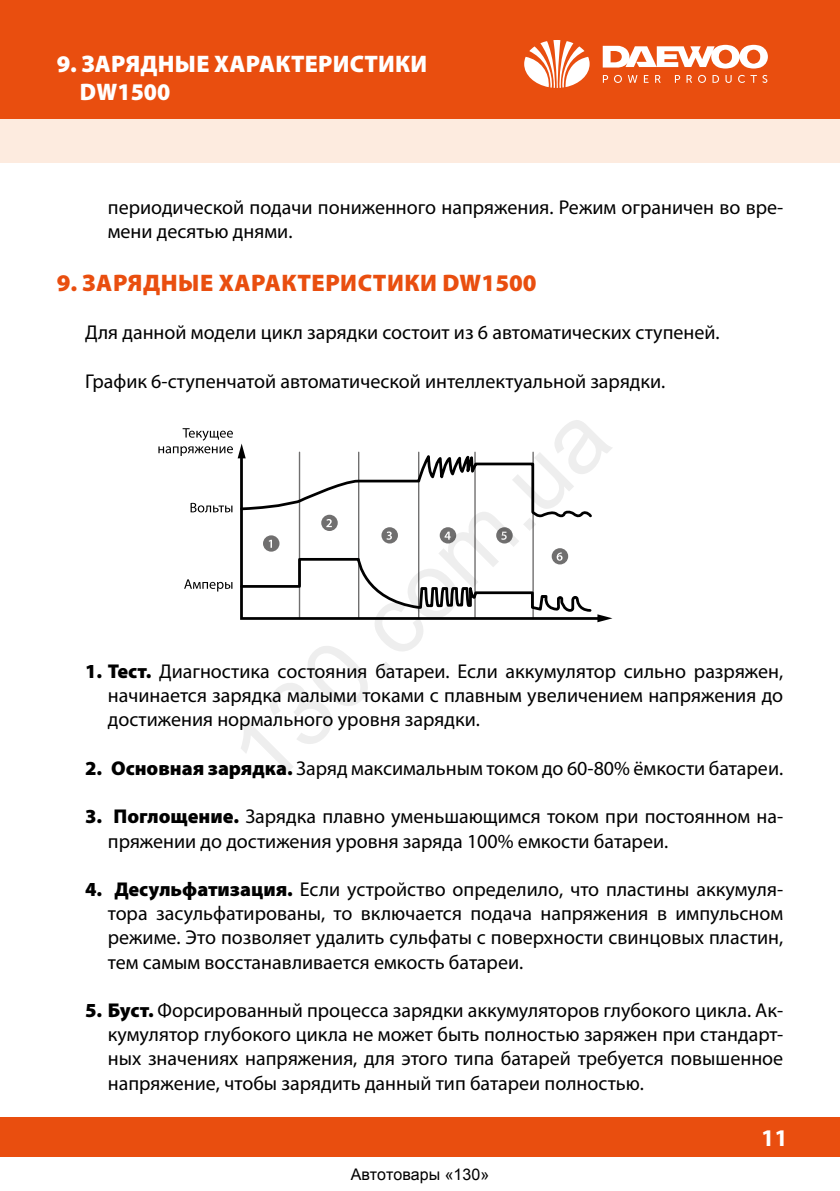
<style>
.page{position:relative;width:840px;height:1191px;background:#fff}
.page>*{position:absolute;margin:0;border:0;box-sizing:border-box;transform-origin:0 0}
.t1{font:900 24px "Myriad Pro";letter-spacing:.02em;color:#e94e0f}
.t2{font:900 24px/28px "Myriad Pro";letter-spacing:.01em;color:#fff}
.t3{font:700 24px "Myriad Pro";color:#fff}
.t4{font:20px/24.2px "Myriad Pro";color:#000;text-align:justify}
.t5{font:16px "Arial";color:#000}
.s1{font-weight:900}
</style>
<div class="page">
<div style="left:0;top:0;width:839px;height:119px;background:#e94e0f"></div>
<svg style="left:524px;top:40px;width:65px;height:48px"></svg>
<svg style="left:602px;top:45px;width:165px;height:24px"></svg>
<svg style="left:602px;top:75px;width:5px;height:8px"></svg>
<svg style="left:614px;top:75px;width:7px;height:8px"></svg>
<svg style="left:627px;top:75px;width:10px;height:8px"></svg>
<svg style="left:643px;top:75px;width:5px;height:8px"></svg>
<svg style="left:655px;top:75px;width:5px;height:8px"></svg>
<svg style="left:674px;top:75px;width:5px;height:8px"></svg>
<svg style="left:686px;top:75px;width:5px;height:8px"></svg>
<svg style="left:698px;top:75px;width:7px;height:8px"></svg>
<svg style="left:712px;top:75px;width:6px;height:8px"></svg>
<svg style="left:725px;top:75px;width:6px;height:8px"></svg>
<svg style="left:738px;top:75px;width:6px;height:8px"></svg>
<svg style="left:750px;top:75px;width:6px;height:8px"></svg>
<svg style="left:762px;top:75px;width:5px;height:8px"></svg>
<div style="left:0;top:1117px;width:839px;height:40px;background:#e94e0f"></div>
<div style="left:0;top:119px;width:839px;height:44px;background:#fdebdf"></div>
<svg style="left:158px;top:428px;width:454px;height:194px"></svg>
<p class="t2" style="left:80px;top:49px;width:349px;text-indent:-23px">9. ЗАРЯДНЫЕ ХАРАКТЕРИСТИКИ<br>DW1500</p>
<p class="t4" style="left:108px;top:194px;width:676px">периодической подачи пониженного напряжения. Режим ограничен во вре&shy;мени десятью днями.</p>
<p class="t1" style="left:57px;top:267px;width:481px">9. ЗАРЯДНЫЕ ХАРАКТЕРИСТИКИ DW1500</p>
<p class="t4" style="left:85px;top:320px;width:635px">Для данной модели цикл зарядки состоит из 6 автоматических ступеней.</p>
<p class="t4" style="left:85px;top:368px;width:581px">График 6-ступенчатой автоматической интеллектуальной зарядки.</p>
<p class="t4" style="left:108px;top:659px;width:676px;text-indent:-23px"><span class="s1">1. Тест.</span> Диагностика состояния батареи. Если аккумулятор сильно разряжен, начинается зарядка малыми токами с плавным увеличением напряжения до достижения нормального уровня зарядки.</p>
<p class="t4" style="left:85px;top:756px;width:699px"><span class="s1">2. Основная зарядка.</span> Заряд максимальным током до 60-80% ёмкости батареи.</p>
<p class="t4" style="left:108px;top:804px;width:676px;text-indent:-23px"><span class="s1">3. Поглощение.</span> Зарядка плавно уменьшающимся током при постоянном на&shy;пряжении до достижения уровня заряда 100% емкости батареи.</p>
<p class="t4" style="left:108px;top:877px;width:676px;text-indent:-23px"><span class="s1">4. Десульфатизация.</span> Если устройство определило, что пластины аккумуля&shy;тора засульфатированы, то включается подача напряжения в импульсном режиме. Это позволяет удалить сульфаты с поверхности свинцовых пластин, тем самым восстанавливается емкость батареи.</p>
<p class="t4" style="left:108px;top:998px;width:676px;text-indent:-23px"><span class="s1">5. Буст.</span> Форсированный процесса зарядки аккумуляторов глубокого цикла. Ак&shy;кумулятор глубокого цикла не может быть полностью заряжен при стандарт&shy;ных значениях напряжения, для этого типа батарей требуется повышенное напряжение, чтобы зарядить данный тип батареи полностью.</p>
<p class="t3" style="left:760px;top:1122px;width:28px">11</p>
<p class="t5" style="left:350px;top:1163px;width:140px">Автотовары «130»</p>
</div>
